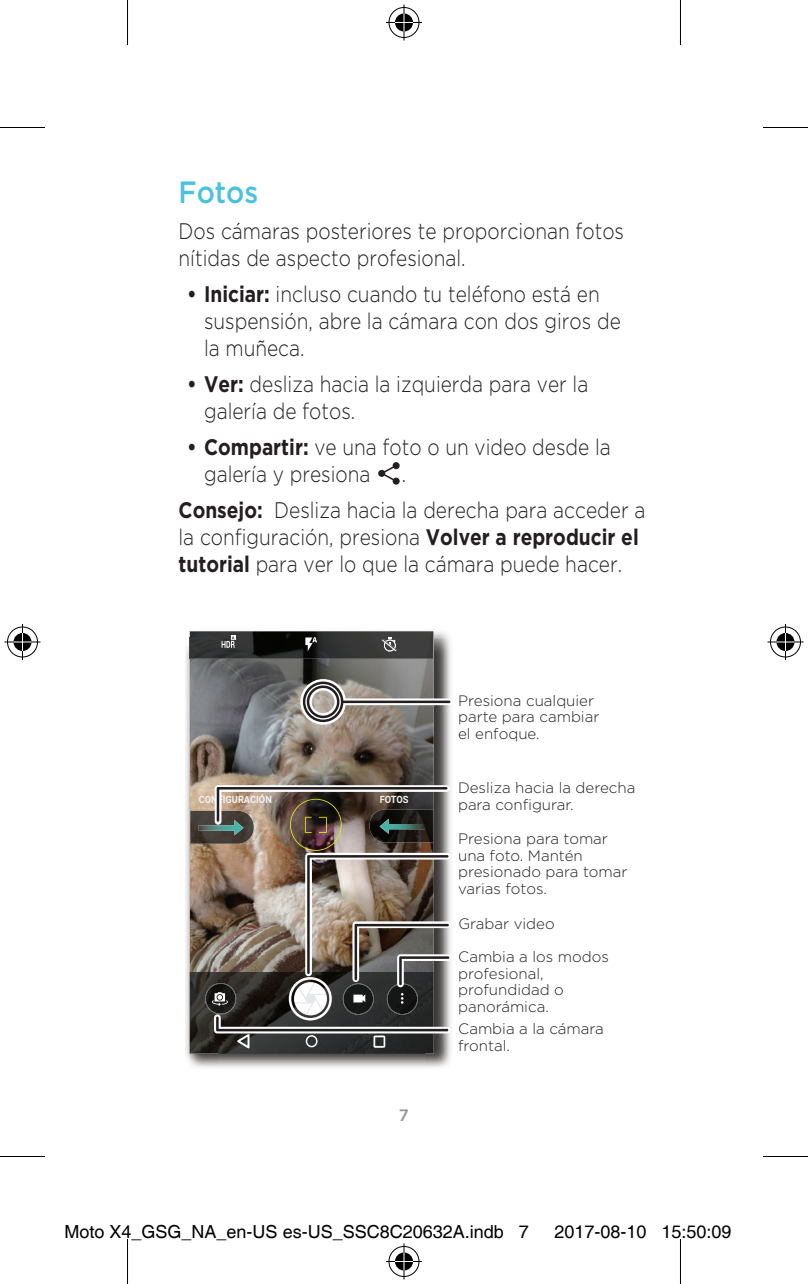
<style>
.page{position:relative;width:808px;height:1284px;background:#fff}
.page>*{position:absolute;margin:0;border:0;box-sizing:border-box;transform-origin:0 0}
.t1{font:500 30.6px "Gotham";color:#49c2e1;scale:.9 1}
.t2{font:300 22.5px/27px "Gotham";color:#231f20;scale:.85 1}
.t3{font:18px "Helvetica";color:#000}
.t4{font:500 16.5px "Gotham";color:#949698}
.t5{font:300 15px/16.8px "Gotham";color:#231f20}
.t6{font:700 10.2px "Roboto";color:#f2f3f4;scale:.92 1}
.s1{font-weight:700}
</style>
<div class="page">
<svg style="left:378px;top:462px;width:22px;height:23px"></svg>
<img style="left:185px;top:646px;width:4px;height:413px">
<img style="left:425px;top:637px;width:26px;height:431px">
<img style="left:218px;top:1054px;width:207px;height:14px">
<img style="left:190px;top:632px;width:244px;height:340px">
<img style="left:190px;top:631px;width:243px;height:1px">
<img style="left:190px;top:632px;width:243px;height:27px">
<svg style="left:305px;top:637px;width:12px;height:14px"></svg>
<img style="left:396px;top:639px;width:1px;height:12px">
<svg style="left:382px;top:637px;width:14px;height:14px"></svg>
<svg style="left:222px;top:636px;width:13px;height:12px"></svg>
<img style="left:190px;top:972px;width:244px;height:82px">
<img style="left:205px;top:983px;width:7px;height:31px">
<img style="left:190px;top:811px;width:22px;height:33px">
<img style="left:198px;top:820px;width:14px;height:15px">
<svg style="left:339px;top:698px;width:113px;height:7px"></svg>
<svg style="left:300px;top:679px;width:46px;height:46px"></svg>
<hr style="left:341px;top:701px;width:109px;height:2px;background:#231f20">
<img style="left:212px;top:785px;width:239px;height:263px">
<hr style="left:0;top:127px;width:45px;height:1px;background:#000">
<hr style="left:763px;top:127px;width:45px;height:1px;background:#000">
<hr style="left:0;top:1156px;width:45px;height:1px;background:#000">
<hr style="left:763px;top:1156px;width:45px;height:1px;background:#000">
<hr style="left:127px;top:0;width:1px;height:45px;background:#000">
<hr style="left:127px;top:1239px;width:1px;height:45px;background:#000">
<hr style="left:680px;top:0;width:1px;height:45px;background:#000">
<hr style="left:680px;top:1239px;width:1px;height:45px;background:#000">
<div style="left:387px;top:6px;width:34px;height:33px;border:4px solid #fff;border-radius:50%"></div>
<hr style="left:386px;top:21px;width:36px;height:3px;background:#fff">
<svg style="left:402px;top:4px;width:4px;height:36px"></svg>
<div style="left:393px;top:12px;width:22px;height:21px;border:4px solid #fff;border-radius:50%"></div>
<div style="left:388px;top:7px;width:31px;height:31px;border:1px solid #000;border-radius:50%"></div>
<hr style="left:386px;top:22px;width:36px;height:1px;background:#000">
<hr style="left:403px;top:4px;width:1px;height:36px;background:#000">
<svg style="left:395px;top:13px;width:18px;height:18px"></svg>
<div style="left:387px;top:1245px;width:34px;height:33px;border:4px solid #fff;border-radius:50%"></div>
<hr style="left:386px;top:1260px;width:36px;height:3px;background:#fff">
<svg style="left:402px;top:1243px;width:4px;height:36px"></svg>
<div style="left:393px;top:1251px;width:22px;height:21px;border:4px solid #fff;border-radius:50%"></div>
<div style="left:388px;top:1246px;width:31px;height:31px;border:1px solid #000;border-radius:50%"></div>
<hr style="left:386px;top:1261px;width:36px;height:1px;background:#000">
<hr style="left:403px;top:1243px;width:1px;height:36px;background:#000">
<svg style="left:395px;top:1252px;width:18px;height:18px"></svg>
<div style="left:6px;top:625px;width:33px;height:34px;border:4px solid #fff;border-radius:50%"></div>
<svg style="left:4px;top:640px;width:36px;height:4px"></svg>
<hr style="left:21px;top:624px;width:3px;height:36px;background:#fff">
<div style="left:12px;top:631px;width:21px;height:22px;border:4px solid #fff;border-radius:50%"></div>
<div style="left:7px;top:627px;width:31px;height:30px;border:1px solid #000;border-radius:50%"></div>
<hr style="left:4px;top:641px;width:36px;height:1px;background:#000">
<hr style="left:22px;top:624px;width:1px;height:36px;background:#000">
<svg style="left:14px;top:633px;width:18px;height:18px"></svg>
<div style="left:768px;top:625px;width:34px;height:34px;border:4px solid #fff;border-radius:50%"></div>
<svg style="left:767px;top:640px;width:36px;height:4px"></svg>
<svg style="left:783px;top:625px;width:4px;height:34px"></svg>
<div style="left:774px;top:631px;width:22px;height:22px;border:4px solid #fff;border-radius:50%"></div>
<div style="left:770px;top:627px;width:31px;height:30px;border:1px solid #000;border-radius:50%"></div>
<hr style="left:767px;top:641px;width:36px;height:1px;background:#000">
<hr style="left:785px;top:624px;width:1px;height:36px;background:#000">
<svg style="left:776px;top:633px;width:18px;height:18px"></svg>
<h1 class="t1" style="left:179px;top:172px;width:90px">Fotos</h1>
<p class="t2" style="left:179px;top:217px;width:526px">Dos cámaras posteriores te proporcionan fotos nítidas de aspecto profesional.</p>
<p class="t2" style="left:204px;top:280px;width:492px;text-indent:-17px"><span class="s1">• Iniciar:</span> incluso cuando tu teléfono está en suspensión, abre la cámara con dos giros de la muñeca.</p>
<p class="t2" style="left:204px;top:370px;width:453px;text-indent:-17px"><span class="s1">• Ver:</span> desliza hacia la izquierda para ver la galería de fotos.</p>
<p class="t2" style="left:204px;top:433px;width:480px;text-indent:-17px"><span class="s1">• Compartir:</span> ve una foto o un video desde la galería y presiona</p>
<p class="t2" style="left:179px;top:455px;width:551px;line-height:36px;text-indent:223px">.<br><span class="s1">Consejo:</span> Desliza hacia la derecha para acceder a</p>
<p class="t2" style="left:179px;top:523px;width:543px">la configuración, presiona <span class="s1">Volver a reproducir el tutorial</span> para ver lo que la cámara puede hacer.</p>
<p class="t6" style="left:199px;top:792px;width:81px">CONFIGURACIÓN</p>
<p class="t6" style="left:380px;top:792px;width:33px">FOTOS</p>
<p class="t4" style="left:399px;top:1104px;width:12px">7</p>
<p class="t5" style="left:458px;top:691px;width:143px">Presiona cualquier parte para cambiar el enfoque.</p>
<p class="t5" style="left:458px;top:779px;width:179px">Desliza hacia la derecha para configurar.</p>
<p class="t5" style="left:458px;top:830px;width:171px">Presiona para tomar una foto. Mantén presionado para tomar varias fotos.</p>
<p class="t5" style="left:458px;top:907px;width:152px;line-height:32.4px">Grabar video<br>Cambia a los modos</p>
<p class="t5" style="left:458px;top:964px;width:107px">profesional, profundidad o panorámica.</p>
<p class="t5" style="left:458px;top:1020px;width:147px">Cambia a la cámara frontal.</p>
<p class="t3" style="left:64px;top:1221px;width:466px">Moto X4_GSG_NA_en-US es-US_SSC8C20632A.indb 7</p>
<p class="t3" style="left:554px;top:1221px;width:179px">2017-08-10 15:50:09</p>
</div>
